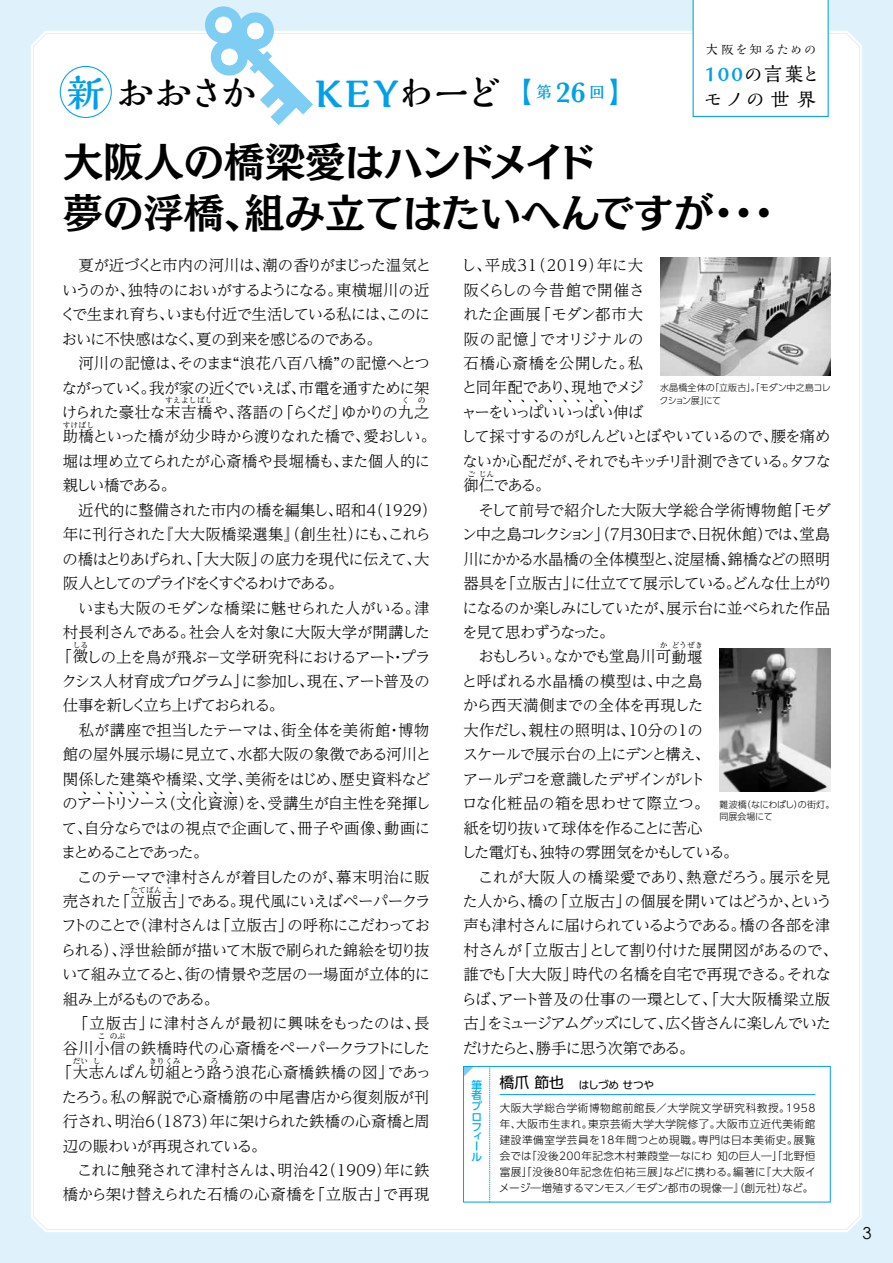
<style>
.page{position:relative;width:893px;height:1263px;background:#dff2fc}
.page>*{position:absolute;margin:0;border:0;box-sizing:border-box;transform-origin:0 0}
.t1{font:40.35px/51px "Mode Min A Std B";letter-spacing:-.02em;color:#000}
.t2{font:800 38.25px "Kaimin So Std";color:#00a0e9}
.t3{font:700 38.25px "Kaimin So Std";letter-spacing:-.06em;color:#000}
.t4{font:500 19.2px "Kaimin So Std";letter-spacing:.105em;color:#000}
.t5{font:16.5px "Century Gothic";color:#000}
.t6{font:300 15.45px/24.5px "UD Reimin Pr 6";letter-spacing:-.045em;color:#000}
.t7{font:300 15.45px/24.5px "UD Reimin Pr 6";letter-spacing:-.025em;color:#000}
.t8{font:300 15.45px/24.5px "UD Reimin Pr 6";letter-spacing:-.065em;color:#000}
.t9{font:300 15.45px/24.5px "UD Reimin Pr 6";letter-spacing:-.02em;color:#000}
.t10{font:300 15.45px "UD Reimin Pr 6";letter-spacing:-.015em;color:#000}
.t11{font:300 15.45px "UD Reimin Pr 6";letter-spacing:.015em;color:#000}
.t12{font:300 15.45px "UD Reimin Pr 6";letter-spacing:-.01em;color:#000}
.t13{font:300 15.45px "UD Reimin Pr 6";letter-spacing:-.005em;color:#000}
.t14{font:300 15.45px "UD Reimin Pr 6";letter-spacing:-.115em;color:#000}
.t15{font:300 15.45px "UD Reimin Pr 6";letter-spacing:.01em;color:#000}
.t16{font:300 15.45px "UD Reimin Pr 6";letter-spacing:-.1em;color:#000}
.t17{font:12.75px "Kaimin So Std";letter-spacing:.105em;color:#000}
.t18{font:300 10.65px/15.9px "UD Shin Go Pr 6";letter-spacing:.045em;color:#000}
.t19{font:500 10.65px/10.4px "UD Shin Go Pr 6";color:#00afec}
.t20{font:300 9px/12.8px "UD Shin Go Pr 6";color:#000}
.t21{font:300 7.65px "UD Reimin Pr 6";color:#000}
.t22{font:300 5.4px "UD Reimin Pr 6";color:#000}
.s1{color:#00a0e9}
.s2{font-weight:700;color:#000}
.s3{font-weight:700;font-size:26.55px}
.s4{font-family:"Baskerville";font-weight:600;font-size:29.7px}
.s5{font-weight:800;color:#00a0e9}
.s6{font-weight:400;font-size:14.85px}
.s7{font-weight:400}
</style>
<div class="page">
<div style="left:31px;top:29px;width:831px;height:1203px;background:#fff"></div>
<div style="left:693px;top:0;width:136px;height:117px;background:#fff"></div>
<div style="left:60px;top:66px;width:52px;height:52px;border:1px solid #00a0e9;border-radius:50%"></div>
<svg style="left:203px;top:6px;width:110px;height:119px;background:#d1edfb"></svg>
<svg style="left:465px;top:1068px;width:9px;height:9px"></svg>
<div style="left:463px;top:1066px;width:367px;height:136px;border:1px solid #00a0e9"></div>
<hr style="left:500px;top:1094px;width:315px;height:1px;background:#00a0e9">
<svg style="left:489px;top:1066px;width:1px;height:136px"></svg>
<img style="left:720px;top:649px;width:110px;height:143px">
<img style="left:660px;top:258px;width:170px;height:117px">
<h2 class="t3" style="left:67px;top:66px;width:193px"><span class="s1">新</span>おおさか</h2>
<h2 class="t2" style="left:315px;top:66px;width:322px">KEY<span class="s2">わーど</span><span class="s3">【</span><sup>第</sup> <span class="s4">26</span> <sup>回</sup><span class="s3">】</span></h2>
<p class="t17" style="left:705px;top:41px;width:113px">大阪を知るための</p>
<p class="t4" style="left:705px;top:60px;width:117px"><span class="s5">100</span>の言葉と</p>
<p class="t4" style="left:703px;top:86px;width:114px">モノの世界</p>
<h1 class="t1" style="left:63px;top:134px;width:723px">大阪人の橋梁愛はハンドメイド<br>夢の浮橋、組み立てはたいへんですが・・・</h1>
<p class="t6" style="left:60px;top:253px;width:372px">　夏が近づくと市内の河川は、潮の香りがまじった温気というのか、独特のにおいがするようになる。東横堀川の近くで生まれ育ち、いまも付近で生活している私には、このにおいに不快感はなく、夏の到来を感じるのである。<br>　河川の記憶は、そのまま“浪花八百八橋”の記憶へとつながっていく。我が家の近くでいえば、市電を通すために架けられた豪壮な末吉橋や、落語の「らくだ」ゆかりの九之</p>
<p class="t6" style="left:461px;top:253px;width:185px;text-align:justify">し、平成31（2019）年に大阪くらしの今昔館で開催された企画展「モダン都市大阪の記憶」でオリジナルの石橋心斎橋を公開した。私と同年配であり、現地でメジャーをいっ</p>
<p class="t20" style="left:660px;top:381px;width:173px">水晶橋全体の「立版古」。「モダン中之島コレクション展」にて</p>
<p class="t21" style="left:165px;top:394px;width:49px">すえよしばし</p>
<p class="t21" style="left:402px;top:394px;width:9px">く</p>
<p class="t21" style="left:418px;top:394px;width:9px">の</p>
<p class="t6" style="left:63px;top:424px;width:375px">助橋といった橋が幼少時から渡りなれた橋で、愛おしい。</p>
<p class="t22" style="left:589px;top:397px;width:7px">、</p>
<p class="t22" style="left:603px;top:397px;width:7px">、</p>
<p class="t6" style="left:461px;top:424px;width:372px;text-align:justify">して採寸するのがしんどいとぼやいているので、腰を痛めないか心配だが、それでもキッチリ計測できている。タフな御仁である。</p>
<p class="t22" style="left:507px;top:397px;width:7px">、</p>
<p class="t22" style="left:520px;top:397px;width:7px">、</p>
<p class="t22" style="left:533px;top:397px;width:7px">、</p>
<p class="t22" style="left:548px;top:397px;width:7px">、</p>
<p class="t22" style="left:562px;top:397px;width:7px">、</p>
<p class="t22" style="left:575px;top:397px;width:7px">、</p>
<p class="t6" style="left:528px;top:399px;width:59px">ぱいいっ</p>
<p class="t6" style="left:583px;top:399px;width:61px">ぱい伸ば</p>
<p class="t21" style="left:63px;top:419px;width:33px">すけばし</p>
<p class="t12" style="left:63px;top:448px;width:369px">堀は埋め立てられたが心斎橋や長堀橋も、また個人的に</p>
<p class="t16" style="left:63px;top:473px;width:115px">親しい橋である。</p>
<p class="t10" style="left:63px;top:497px;width:376px">　近代的に整備された市内の橋を編集し、昭和4（1929）</p>
<p class="t11" style="left:63px;top:522px;width:370px">年に刊行された『大大阪橋梁選集』（創生社）にも、これら</p>
<p class="t6" style="left:62px;top:546px;width:369px">の橋はとりあげられ、「大大阪」の底力を現代に伝えて、大</p>
<p class="t14" style="left:63px;top:571px;width:282px">阪人としてのプライドをくすぐるわけである。</p>
<p class="t7" style="left:63px;top:595px;width:368px">　いまも大阪のモダンな橋梁に魅せられた人がいる。津</p>
<p class="t7" style="left:63px;top:619px;width:369px">村長利さんである。社会人を対象に大阪大学が開講した</p>
<p class="t6" style="left:57px;top:644px;width:375px">「徴しの上を鳥が飛ぶ－文学研究科におけるアート・プラ</p>
<p class="t21" style="left:467px;top:468px;width:9px">ご</p>
<p class="t21" style="left:479px;top:468px;width:17px">じん</p>
<p class="t8" style="left:462px;top:497px;width:372px">　そして前号で紹介した大阪大学総合学術博物館「モダン中之島コレクション」（7月30日まで、日祝休館）では、堂島川にかかる水晶橋の全体模型と、淀屋橋、錦橋などの照明器具を「立版古」に仕立てて展示している。どんな仕上がりになるのか楽しみにしていたが、展示台に並べられた作品を見て思わずうなった。<br>　おもしろい。なかでも堂島川可動堰</p>
<p class="t21" style="left:660px;top:639px;width:9px">か</p>
<p class="t21" style="left:672px;top:639px;width:33px">どうぜき</p>
<p class="t6" style="left:461px;top:668px;width:378px">と呼ばれる水晶橋の模型は、中之島<br>から西天満側までの全体を再現した<br>大作だし、親柱の照明は、10分の1の<br>スケールで展示台の上にデンと構え、<br>アールデコを意識したデザインがレト<br>ロな化粧品の箱を思わせて際立つ。<br>紙を切り抜いて球体を作ることに苦心<br>した電灯も、独特の雰囲気をかもしている。<br>　これが大阪人の橋梁愛であり、熱意だろう。展示を見た人から、橋の「立版古」の個展を開いてはどうか、という声も津村さんに届けられているようである。橋の各部を津村さんが「立版古」として割り付けた展開図があるので、誰でも「大大阪」時代の名橋を自宅で再現できる。それならば、アート普及の仕事の一環として、「大大阪橋梁立版古」をミュージアムグッズにして、広く皆さんに楽しんでいただけたらと、勝手に思う次第である。</p>
<p class="t21" style="left:73px;top:639px;width:17px">しる</p>
<p class="t6" style="left:61px;top:668px;width:371px">クシス人材育成プログラム」に参加し、現在、アート普及の仕事を新しく立ち上げておられる。<br>　私が講座で担当したテーマは、街全体を美術館・博物館の屋外展示場に見立て、水都大阪の象徴である河川と関係した建築や橋梁、文学、美術をはじめ、歴史資料などのアーリ</p>
<p class="t22" style="left:181px;top:788px;width:7px">、</p>
<p class="t22" style="left:197px;top:788px;width:7px">、</p>
<p class="t22" style="left:212px;top:788px;width:7px">、</p>
<p class="t22" style="left:228px;top:788px;width:7px">、</p>
<p class="t6" style="left:61px;top:815px;width:371px">て、自分ならではの視点で企画して、冊子や画像、動画にまとめることであった。<br>　このテーマで津村さんが着目したのが、幕末明治に販売された「立版古」である。現代風にいえばペーパークラ</p>
<p class="t22" style="left:82px;top:788px;width:7px">、</p>
<p class="t22" style="left:96px;top:788px;width:7px">、</p>
<p class="t22" style="left:108px;top:788px;width:7px">、</p>
<p class="t22" style="left:118px;top:788px;width:7px">、</p>
<p class="t22" style="left:131px;top:788px;width:7px">、</p>
<p class="t22" style="left:144px;top:788px;width:7px">、</p>
<p class="t22" style="left:159px;top:788px;width:7px">、</p>
<p class="t15" style="left:161px;top:791px;width:271px">（文化資源）を、受講生が自主性を発揮し</p>
<p class="t6" style="left:103px;top:790px;width:17px">ト</p>
<p class="t6" style="left:125px;top:790px;width:45px">ソース</p>
<p class="t20" style="left:719px;top:797px;width:116px">難波橋（なにわばし）の街灯。同展会場にて</p>
<p class="t21" style="left:131px;top:883px;width:33px">たてばん</p>
<p class="t21" style="left:166px;top:883px;width:9px">こ</p>
<p class="t7" style="left:61px;top:913px;width:371px">フトのことで（津村さんは「立版古」の呼称にこだわっておられる）、浮世絵師が描いて木版で刷られた錦絵を切り抜いて組み立てると、街の情景や芝居の一場面が立体的に組み上がるものである。<br>　「立版古」に津村さんが最初に興味をもったのは、長谷川小信の鉄橋時代の心斎橋をペーパークラフトにした</p>
<p class="t21" style="left:98px;top:1030px;width:9px">こ</p>
<p class="t21" style="left:110px;top:1030px;width:17px">のぶ</p>
<p class="t13" style="left:57px;top:1060px;width:376px">「大志んぱん切組とう路う浪花心斎橋鉄橋の図」であっ</p>
<p class="t21" style="left:73px;top:1054px;width:17px">だい</p>
<p class="t21" style="left:93px;top:1054px;width:9px">し</p>
<p class="t21" style="left:149px;top:1054px;width:33px">きりくみ</p>
<p class="t21" style="left:210px;top:1054px;width:9px">ろ</p>
<p class="t9" style="left:62px;top:1084px;width:369px">たろう。私の解説で心斎橋筋の中尾書店から復刻版が刊行され、明治6（1873）年に架けられた鉄橋の心斎橋と周辺の賑わいが再現されている。<br>　これに触発されて津村さんは、明治42（1909）年に鉄橋から架け替えられた石橋の心斎橋を「立版古」で再現</p>
<p class="t18" style="left:500px;top:1073px;width:317px;line-height:23.4px"><span class="s6">橋爪 節也　</span><span class="s7">はしづめ せつや<br></span>大阪大学総合学術博物館前館長／大学院文学研究科教授。1958</p>
<p class="t18" style="left:499px;top:1116px;width:318px;text-align:justify">年、大阪市生まれ。東京芸術大学大学院修了。大阪市立近代美術館建設準備室学芸員を18年間つとめ現職。専門は日本美術史。展覧会では「没後200年記念木村兼葭堂―なにわ 知の巨人―」「北野恒富展」「没後80年記念佐伯祐三展」などに携わる。編著に『大大阪イメージ―増殖するマンモス／モダン都市の現像―』（創元社）など。</p>
<p class="t19" style="left:471px;top:1079px;width:12px">筆者プロフィール</p>
<p class="t5" style="left:863px;top:1223px;width:11px">3</p>
</div>
